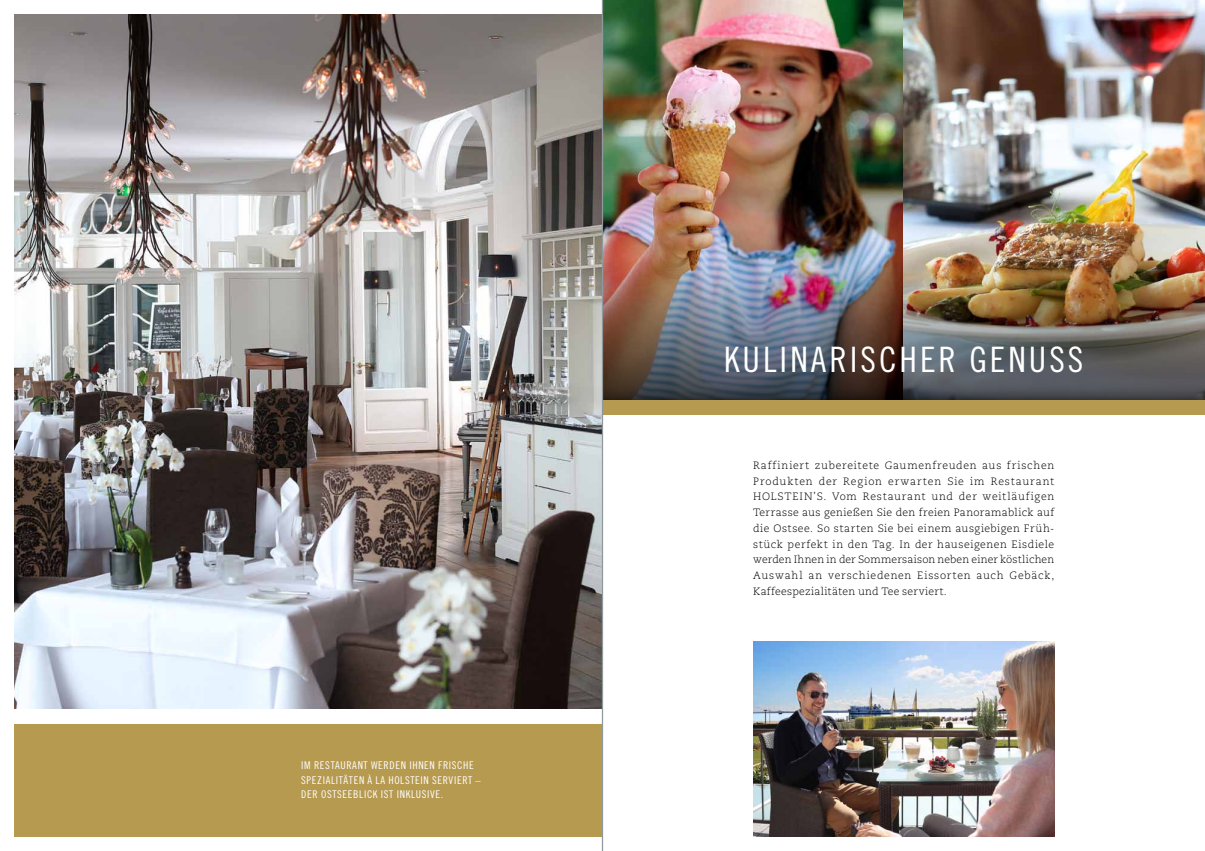
<style>
.page{position:relative;width:1205px;height:851px;background:#fff}
.page>*{position:absolute;margin:0;border:0;box-sizing:border-box;transform-origin:0 0}
.t1{font:35px "Trade Gothic Cond Eighteen";letter-spacing:.085em;color:#fff}
.t2{font:10.62px/15.8px "Caecilia Light Os F";letter-spacing:.05em;color:#000}
.t3{font:10.62px/14.1px "Trade Gothic Cond Eighteen";letter-spacing:.06em;color:#fff}
</style>
<div class="page">
<img style="left:603px;top:0;width:602px;height:259px">
<div style="left:14px;top:716px;width:588px;height:120px;background:#b69a50"></div>
<img style="left:14px;top:14px;width:588px;height:695px">
<img style="left:603px;top:259px;width:602px;height:141px">
<div style="left:602px;top:400px;width:603px;height:15px;background:#b69a50"></div>
<img style="left:753px;top:641px;width:301px;height:195px">
<div style="left:0;top:709px;width:602px;height:14px;background:#fff"></div>
<hr style="left:602px;top:0;width:1px;height:850px;background:#8e989d">
<p class="t3" style="left:301px;top:758px;width:181px">IM RESTAURANT WERDEN IHNEN FRISCHE<br>SPEZIALITÄTEN À LA HO LSTEIN SERVIERT –<br>DER OSTSEEBLICK IST INKLUSIVE.</p>
<h1 class="t1" style="left:724px;top:339px;width:361px">KU LINARISCHER GENUSS</h1>
<p class="t2" style="left:753px;top:457px;width:303px">Raffiniert zubereitete Gaumenfreuden aus frischen Produkten der Region erwarten Sie im Restaurant HOLSTEIN’S. Vom Restaurant und der weitläufigen Terrasse aus genießen Sie den freien Panoramablick auf die Ostsee. So starten Sie bei einem ausgiebigen Früh&shy;stück perfekt in den Tag. In der hauseigenen Eisdiele werden Ihnen in der Sommersaison neben einer köstlichen Auswahl an verschiedenen Eissorten auch Gebäck, Kaffeespezialitäten und Tee serviert.</p>
</div>
